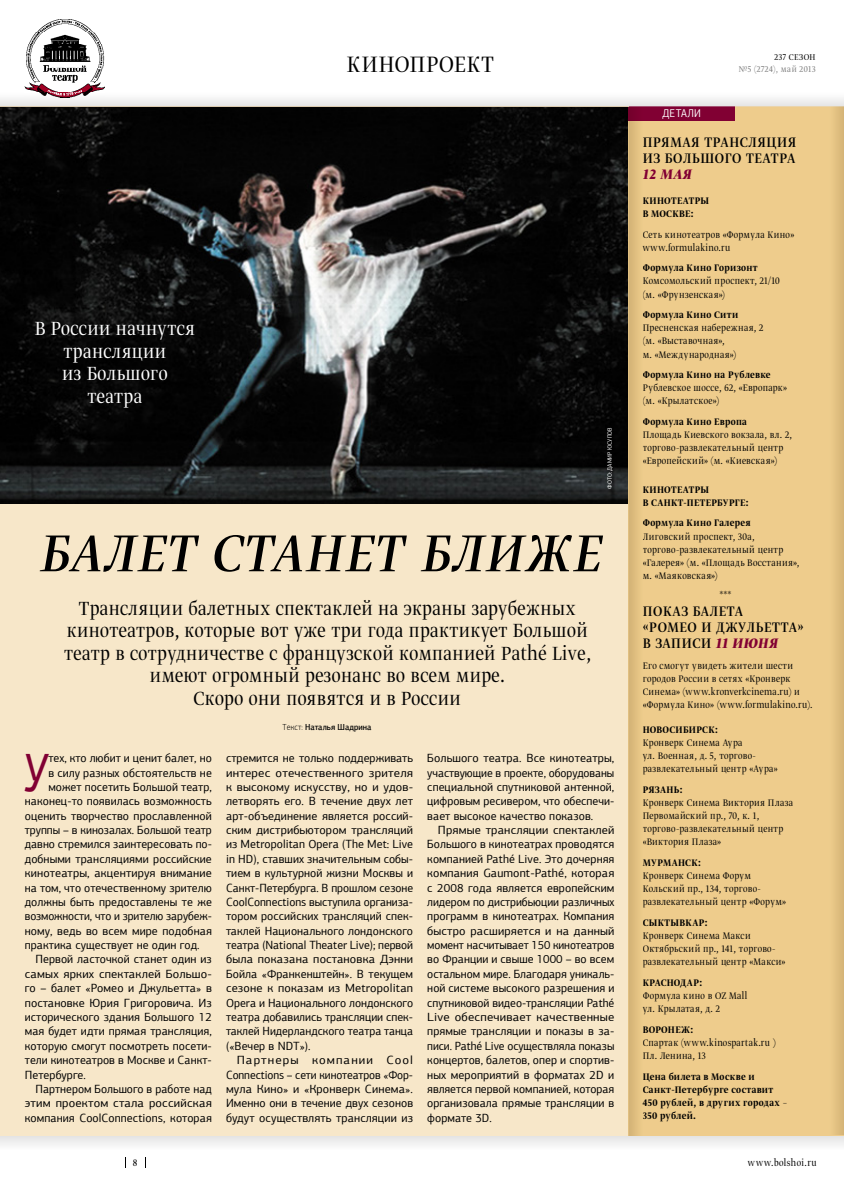
<style>
.page{position:relative;width:844px;height:1191px;background:#fff}
.page>*{position:absolute;margin:0;border:0;box-sizing:border-box;transform-origin:0 0}
.t1{font:61.25px "Greta Dis Nar Pro Reg Ita";letter-spacing:.015em;color:#000}
.t2{font:italic 53.88px "PF Agora Sans Pro";color:#810033;scale:.87 1}
.t3{font:26.25px "Greta Dis Nar Pro Lig";letter-spacing:.035em;color:#000}
.t4{font:22.5px/22.5px "Greta Dis Nar Pro Lig";letter-spacing:.02em;color:#000;text-align:center}
.t5{font:22.5px/22.5px "Greta Dis Nar Pro Lig";letter-spacing:.02em;color:#fff;text-align:center}
.t6{font:16.25px/16.2px "Greta Dis Nar Pro Reg";letter-spacing:.04em;color:#000}
.t7{font:16.25px "Greta Dis Nar Pro Bol Ital";color:#810033}
.t8{font:11.88px/14.4px "PF Agora Sans Pro";letter-spacing:.005em;color:#000;text-align:justify}
.t9{font:11.88px/14.4px "PF Agora Sans Pro";letter-spacing:.005em;color:#000;text-align:justify;scale:1.06 1}
.t10{font:11.88px "PF Agora Sans Pro";letter-spacing:.005em;color:#000;scale:.95 1}
.t11{font:11.88px "PF Agora Sans Pro";letter-spacing:.005em;color:#000;scale:1.04 1}
.t12{font:11.25px/13.1px "Greta Dis Nar Pro Lig";letter-spacing:.035em;color:#000}
.t13{font:11.25px/13.1px "Greta Dis Nar Pro Med";letter-spacing:.03em;color:#000}
.t14{font:11.25px "PF Agora Sans Pro";letter-spacing:.02em;color:#fff;scale:.9 1}
.t15{font:10px "Greta Dis Nar Pro Lig";letter-spacing:.06em;color:#7c7c7c}
.t16{font:10px "Greta Dis Nar Pro Lig";letter-spacing:.06em;color:#000}
.t17{font:500 8.75px "PF Agora Sans Pro";letter-spacing:.01em;color:#000;scale:.9 1}
.t18{font:6.25px "PF Agora Sans Pro";letter-spacing:.01em;color:#fff;scale:.9 1}
.s1{font-weight:300}
.s2{font-family:"Greta Dis Nar Pro Bol Ital";color:#810033}
</style>
<div class="page">
<img style="left:25px;top:20px;width:79px;height:72px">
<div style="left:0;top:106px;width:628px;height:1030px;background:#f7e7c9"></div>
<img style="left:0;top:106px;width:628px;height:397px">
<div style="left:628px;top:106px;width:215px;height:1030px;background:#eecc8c"></div>
<div style="left:628px;top:106px;width:106px;height:15px;background:#810033"></div>
<div style="left:628px;top:108px;width:10px;height:1028px;background:#ddbc7d"></div>
<img style="left:0;top:92px;width:843px;height:14px">
<img style="left:628px;top:106px;width:215px;height:1px">
<p class="t16" style="left:774px;top:53px;width:43px">237 СЕЗОН</p>
<h3 class="t3" style="left:346px;top:53px;width:148px">КИНОПРОЕКТ</h3>
<p class="t15" style="left:738px;top:64px;width:78px">№5 (2724), май 2013</p>
<h3 class="t5" style="left:35px;top:318px;width:162px">В России начнутся трансляции<br>из Большого театра</h3>
<p class="t18" style="left:607px;top:489px;width:70px;rotate:-90deg">ФОТО: ДАМИР ЮСУПОВ</p>
<h1 class="t1" style="left:38px;top:514px;width:564px">БАЛЕТ СТАНЕТ БЛИЖЕ</h1>
<p class="t4" style="left:64px;top:598px;width:528px">Трансляции балетных спектаклей на экраны зарубежных кинотеатров, которые вот уже три года практикует Большой театр в сотрудничестве с французской компанией Pathé Live, имеют огромный резонанс во всем мире.<br>Скоро они появятся и в России</p>
<h2 class="t2" style="left:22px;top:750px;width:31px">У</h2>
<p class="t8" style="left:48px;top:752px;width:165px">тех, кто любит и ценит балет, но</p>
<p class="t8" style="left:48px;top:766px;width:165px">в силу разных обстоятельств не</p>
<p class="t8" style="left:48px;top:780px;width:165px">может посетить Большой театр,</p>
<p class="t8" style="left:25px;top:795px;width:188px">наконец-то появилась возможность</p>
<p class="t8" style="left:25px;top:809px;width:188px">оценить творчество прославленной</p>
<p class="t8" style="left:25px;top:824px;width:188px">труппы – в кинозалах. Большой театр</p>
<p class="t8" style="left:25px;top:838px;width:188px">давно стремился заинтересовать по-</p>
<p class="t8" style="left:25px;top:852px;width:188px">добными трансляциями российские</p>
<p class="t8" style="left:25px;top:867px;width:188px">кинотеатры, акцентируя внимание</p>
<p class="t8" style="left:25px;top:881px;width:188px">на том, что отечественному зрителю</p>
<p class="t8" style="left:25px;top:895px;width:188px">должны быть предоставлены те же</p>
<p class="t10" style="left:25px;top:911px;width:198px">возможности, что и зрителю зарубеж-</p>
<p class="t8" style="left:25px;top:924px;width:188px">ному, ведь во всем мире подобная</p>
<p class="t8" style="left:25px;top:939px;width:176px">практика существует не один год.</p>
<p class="t8" style="left:35px;top:953px;width:178px">Первой ласточкой станет один из</p>
<p class="t8" style="left:25px;top:967px;width:188px">самых ярких спектаклей Большо-</p>
<p class="t8" style="left:25px;top:982px;width:188px">го – балет «Ромео и Джульетта» в</p>
<p class="t8" style="left:25px;top:996px;width:188px">постановке Юрия Григоровича. Из</p>
<p class="t8" style="left:25px;top:1010px;width:188px">исторического здания Большого 12</p>
<p class="t8" style="left:25px;top:1025px;width:188px">мая будет идти прямая трансляция,</p>
<p class="t8" style="left:25px;top:1039px;width:188px">которую смогут посмотреть посети-</p>
<p class="t8" style="left:25px;top:1054px;width:188px">тели кинотеатров в Москве и Санкт-</p>
<p class="t8" style="left:25px;top:1068px;width:62px">Петербурге.</p>
<p class="t8" style="left:35px;top:1082px;width:178px">Партнером Большого в работе над</p>
<p class="t11" style="left:25px;top:1098px;width:181px">этим проектом стала российская</p>
<p class="t8" style="left:25px;top:1111px;width:188px">компания CoolConnections, которая</p>
<p class="t12" style="left:133px;top:1156px;width:6px">8</p>
<p class="t17" style="left:282px;top:723px;width:100px"><span class="s1">Текст:</span> Наталья Шадрина</p>
<p class="t8" style="left:226px;top:752px;width:188px">стремится не только поддерживать интерес отечественного зрителя к высокому искусству, но и удов&shy;летворять его. В течение двух лет арт-объединение является россий&shy;ским дистрибьютором трансляций из Metropolitan Opera (The Met: Live in HD), ставших значительным собы&shy;тием в культурной жизни Москвы и Санкт-Петербурга. В прошлом сезоне CoolConnections выступила организа&shy;тором российских трансляций спек&shy;таклей Национального лондонского театра (National Theater Live); первой была показана постановка Дэнни Бойла «Франкенштейн». В текущем сезоне к показам из Metropolitan Opera и Национального лондонского театра добавились трансляции спек&shy;таклей Нидерландского театра танца («Вечер в NDT»).</p>
<p class="t9" style="left:226px;top:1054px;width:178px;text-indent:11px">Партнеры компании Cool Connections – сети кинотеатров «Фор&shy;мула Кино» и «Кронверк Синема».<br>Именно они в течение двух сезонов будут осуществлять трансляции из</p>
<p class="t8" style="left:427px;top:752px;width:188px">Большого театра. Все кинотеатры, участвующие в проекте, оборудованы специальной спутниковой антенной, цифровым ресивером, что обеспечи&shy;вает высокое качество показов.</p>
<p class="t8" style="left:427px;top:824px;width:188px;text-indent:11px">Прямые трансляции спектаклей Большого в кинотеатрах проводятся компанией Pathé Live. Это дочерняя компания Gaumont-Pathé, которая с 2008 года является европейским лидером по дистрибьюции различных программ в кинотеатрах. Компания быстро расширяется и на данный момент насчитывает 150 кинотеатров во Франции и свыше 1000 – во всем остальном мире. Благодаря уникаль&shy;ной системе высокого разрешения и спутниковой видео-трансляции Pathé Live обеспечивает качественные прямые трансляции и показы в за&shy;писи. Pathé Live осуществляла показы концертов, балетов, опер и спортив&shy;ных мероприятий в форматах 2D и является первой компанией, которая организовала прямые трансляции в формате 3D.</p>
<p class="t14" style="left:662px;top:109px;width:44px">ДЕТАЛИ</p>
<h3 class="t6" style="left:642px;top:134px;width:155px">ПРЯМАЯ ТРАНСЛЯЦИЯ<br>ИЗ БОЛЬШОГО ТЕАТРА</h3>
<h3 class="t7" style="left:642px;top:164px;width:50px">12 МАЯ</h3>
<p class="t13" style="left:642px;top:193px;width:68px">КИНОТЕАТРЫ<br>В МОСКВЕ:</p>
<p class="t12" style="left:642px;top:228px;width:153px">Сеть кинотеатров «Формула Кино» www.formulakino.ru</p>
<p class="t13" style="left:642px;top:261px;width:116px">Формула Кино Горизонт</p>
<p class="t12" style="left:642px;top:275px;width:138px">Комсомольский проспект, 21/10 (м. «Фрунзенская»)</p>
<p class="t13" style="left:642px;top:308px;width:97px">Формула Кино Сити</p>
<p class="t12" style="left:642px;top:322px;width:122px">Пресненская набережная, 2 (м. «Выставочная»,<br>м. «Международная»)</p>
<p class="t13" style="left:642px;top:368px;width:129px">Формула Кино на Рублевке</p>
<p class="t12" style="left:642px;top:382px;width:146px">Рублевское шоссе, 62, «Европарк» (м. «Крылатское»)</p>
<p class="t13" style="left:642px;top:414px;width:106px">Формула Кино Европа</p>
<p class="t12" style="left:642px;top:429px;width:151px">Площадь Киевского вокзала, вл. 2, торгово-развлекательный центр «Европейский» (м. «Киевская»)</p>
<p class="t13" style="left:642px;top:482px;width:107px">КИНОТЕАТРЫ<br>В САНКТ-ПЕТЕРБУРГЕ:</p>
<p class="t13" style="left:642px;top:516px;width:109px">Формула Кино Галерея</p>
<p class="t12" style="left:642px;top:530px;width:158px">Лиговский проспект, 30а, торгово-развлекательный центр «Галерея» (м. «Площадь Восстания», м. «Маяковская»)</p>
<p class="t12" style="left:719px;top:589px;width:14px">***</p>
<h3 class="t6" style="left:642px;top:603px;width:162px">ПОКАЗ БАЛЕТА<br>«РОМЕО И ДЖУЛЬЕТТА»<br>В ЗАПИСИ <span class="s2">11 ИЮНЯ</span></h3>
<p class="t12" style="left:642px;top:659px;width:171px">Его смогут увидеть жители шести городов России в сетях «Кронверк Синема» (www.kronverkcinema.ru) и «Формула Кино» (www.formulakino.ru).</p>
<p class="t13" style="left:642px;top:722px;width:77px">НОВОСИБИРСК:</p>
<p class="t12" style="left:642px;top:736px;width:136px">Кронверк Синема Аура<br>ул. Военная, д. 5, торгово&shy;развлекательный центр «Аура»</p>
<p class="t13" style="left:642px;top:782px;width:41px">РЯЗАНЬ:</p>
<p class="t12" style="left:642px;top:796px;width:152px">Кронверк Синема Виктория Плаза<br>Первомайский пр., 70, к. 1, торгово-развлекательный центр «Виктория Плаза»</p>
<p class="t13" style="left:642px;top:855px;width:60px">МУРМАНСК:</p>
<p class="t12" style="left:642px;top:869px;width:145px">Кронверк Синема Форум<br>Кольский пр., 134, торгово&shy;развлекательный центр «Форум»</p>
<p class="t13" style="left:642px;top:915px;width:66px">СЫКТЫВКАР:</p>
<p class="t12" style="left:642px;top:929px;width:144px">Кронверк Синема Макси<br>Октябрьский пр., 141, торгово&shy;развлекательный центр «Макси»</p>
<p class="t13" style="left:642px;top:975px;width:61px">КРАСНОДАР:</p>
<p class="t12" style="left:642px;top:989px;width:106px">Формула кино в OZ Mall ул. Крылатая, д. 2</p>
<p class="t13" style="left:642px;top:1022px;width:52px">ВОРОНЕЖ:</p>
<p class="t12" style="left:642px;top:1036px;width:135px">Спартак (www.kinospartak.ru )<br>Пл. Ленина, 13</p>
<p class="t13" style="left:642px;top:1069px;width:146px">Цена билета в Москве и<br>Санкт-Петербурге составит<br>450 рублей, в других городах –<br>350 рублей.</p>
<p class="t12" style="left:747px;top:1156px;width:70px">www.bolshoi.ru</p>
</div>
